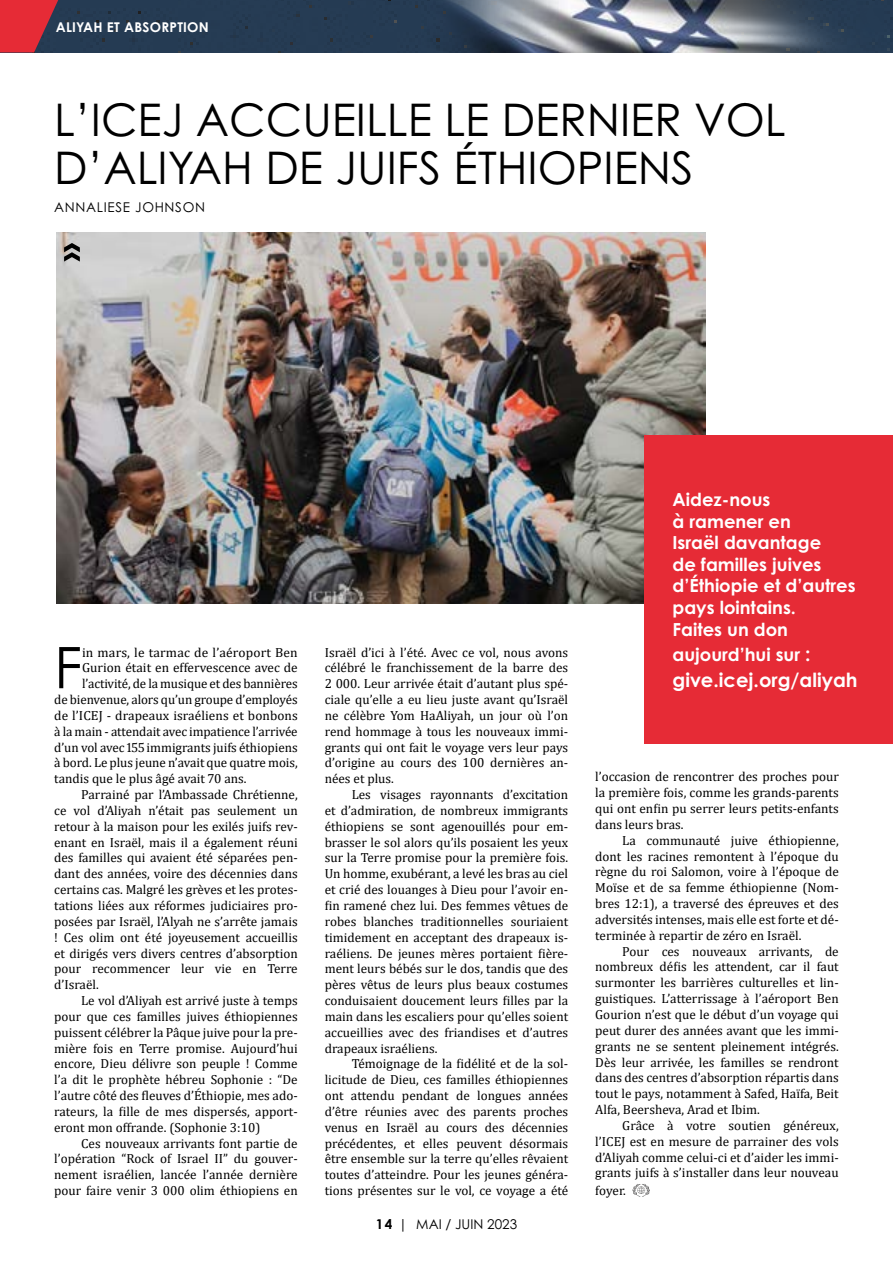
<style>
.page{position:relative;width:893px;height:1263px;background:#fff}
.page>*{position:absolute;margin:0;border:0;box-sizing:border-box;transform-origin:0 0}
.t1{font:57.3px "Century Gothic";color:#000}
.t2{font:45px/48px "Century Gothic Pro";color:#000}
.t3{font:700 19.5px "Century Gothic Pro";color:#fff}
.t4{font:700 18px/21.6px "Century Gothic Pro";color:#fff}
.t5{font:700 13.5px "Century Gothic Pro";letter-spacing:.02em;color:#fff}
.t6{font:13.5px "Century Gothic Pro";letter-spacing:.05em;color:#000}
.t7{font:13.5px "Century Gothic Pro";color:#000}
.t8{font:13.2px/15.9px "Cambria";color:#000;text-align:justify}
.s1{font-weight:700}
.s2{font-size:19.5px}
</style>
<div class="page">
<img style="left:57px;top:232px;width:648px;height:371px">
<div style="left:58px;top:0;width:364px;height:52px;background:#253b53"></div>
<img style="left:422px;top:0;width:471px;height:52px">
<svg style="left:0;top:0;width:58px;height:52px;background:#bf2e3b"></svg>
<svg style="left:632px;top:1184px;width:18px;height:13px"></svg>
<div style="left:645px;top:435px;width:248px;height:309px;background:#e62b36"></div>
<svg style="left:64px;top:243px;width:16px;height:19px"></svg>
<p class="t5" style="left:56px;top:18px;width:155px">ALIYAH ET ABSORPTION</p>
<h2 class="t2" style="left:54px;top:95px;width:733px">L’ICEJ ACCUEILLE LE DERNIER VOL<br>D’ALIYAH DE JUIFS ÉTHIOPIENS</h2>
<p class="t6" style="left:54px;top:199px;width:152px">ANNALIESE JOHNSON</p>
<h1 class="t1" style="left:54px;top:627px;width:29px">F</h1>
<p class="t8" style="left:82px;top:644px;width:217px">in mars, le tarmac de l’aéroport Ben</p>
<p class="t8" style="left:82px;top:660px;width:217px">Gurion était en effervescence avec de</p>
<p class="t8" style="left:82px;top:676px;width:217px">l’activité, de la musique et des bannières</p>
<p class="t8" style="left:54px;top:691px;width:245px">de bienvenue, alors qu’un groupe d’employés</p>
<p class="t8" style="left:54px;top:707px;width:245px">de l’ICEJ - drapeaux israéliens et bonbons</p>
<p class="t8" style="left:54px;top:723px;width:245px">à la main - attendait avec impatience l’arrivée</p>
<p class="t8" style="left:54px;top:739px;width:245px">d’un vol avec 155 immigrants juifs éthiopiens</p>
<p class="t8" style="left:54px;top:755px;width:245px">à bord. Le plus jeune n’avait que quatre mois,</p>
<p class="t8" style="left:54px;top:771px;width:194px">tandis que le plus âgé avait 70 ans.</p>
<p class="t8" style="left:81px;top:787px;width:218px">Parrainé par l’Ambassade Chrétienne,</p>
<p class="t8" style="left:54px;top:802px;width:245px">ce vol d’Aliyah n’était pas seulement un</p>
<p class="t8" style="left:54px;top:818px;width:245px">retour à la maison pour les exilés juifs rev-</p>
<p class="t8" style="left:54px;top:834px;width:245px">enant en Israël, mais il a également réuni</p>
<p class="t8" style="left:54px;top:850px;width:245px">des familles qui avaient été séparées pen-</p>
<p class="t8" style="left:54px;top:866px;width:245px">dant des années, voire des décennies dans</p>
<p class="t8" style="left:54px;top:882px;width:245px">certains cas. Malgré les grèves et les protes-</p>
<p class="t8" style="left:54px;top:897px;width:245px">tations liées aux réformes judiciaires pro-</p>
<p class="t8" style="left:54px;top:913px;width:245px">posées par Israël, l’Alyah ne s’arrête jamais</p>
<p class="t8" style="left:54px;top:929px;width:245px">! Ces olim ont été joyeusement accueillis</p>
<p class="t8" style="left:54px;top:945px;width:245px">et dirigés vers divers centres d’absorption</p>
<p class="t8" style="left:54px;top:961px;width:245px">pour recommencer leur vie en Terre</p>
<p class="t8" style="left:54px;top:977px;width:46px">d’Israël.</p>
<p class="t8" style="left:81px;top:992px;width:218px">Le vol d’Aliyah est arrivé juste à temps</p>
<p class="t8" style="left:54px;top:1008px;width:245px">pour que ces familles juives éthiopiennes</p>
<p class="t8" style="left:54px;top:1024px;width:245px">puissent célébrer la Pâque juive pour la pre-</p>
<p class="t8" style="left:54px;top:1040px;width:245px">mière fois en Terre promise. Aujourd’hui</p>
<p class="t8" style="left:54px;top:1056px;width:245px">encore, Dieu délivre son peuple ! Comme</p>
<p class="t8" style="left:54px;top:1072px;width:245px">l’a dit le prophète hébreu Sophonie : “De</p>
<p class="t8" style="left:54px;top:1087px;width:245px">l’autre côté des fleuves d’Éthiopie, mes ado-</p>
<p class="t8" style="left:54px;top:1103px;width:245px">rateurs, la fille de mes dispersés, apport-</p>
<p class="t8" style="left:54px;top:1119px;width:208px">eront mon offrande. (Sophonie 3:10)</p>
<p class="t8" style="left:81px;top:1135px;width:218px">Ces nouveaux arrivants font partie de</p>
<p class="t8" style="left:54px;top:1151px;width:245px">l’opération “Rock of Israel II” du gouver-</p>
<p class="t8" style="left:54px;top:1167px;width:245px">nement israélien, lancée l’année dernière</p>
<p class="t8" style="left:54px;top:1183px;width:245px">pour faire venir 3 000 olim éthiopiens en</p>
<p class="t8" style="left:325px;top:644px;width:245px">Israël d’ici à l’été. Avec ce vol, nous avons célébré le franchissement de la barre des 2 000. Leur arrivée était d’autant plus spé&shy;ciale qu’elle a eu lieu juste avant qu’Israël ne célèbre Yom HaAliyah, un jour où l’on rend hommage à tous les nouveaux immi&shy;grants qui ont fait le voyage vers leur pays d’origine au cours des 100 dernières an&shy;nées et plus.</p>
<p class="t8" style="left:325px;top:787px;width:245px;text-indent:27px">Les visages rayonnants d’excitation et d’admiration, de nombreux immigrants éthiopiens se sont agenouillés pour em&shy;brasser le sol alors qu’ils posaient les yeux sur la Terre promise pour la première fois.<br>Un homme, exubérant, a levé les bras au ciel et crié des louanges à Dieu pour l’avoir en&shy;fin ramené chez lui. Des femmes vêtues de robes blanches traditionnelles souriaient timidement en acceptant des drapeaux is&shy;raéliens. De jeunes mères portaient fière&shy;ment leurs bébés sur le dos, tandis que des pères vêtus de leurs plus beaux costumes conduisaient doucement leurs filles par la main dans les escaliers pour qu’elles soient accueillies avec des friandises et d’autres drapeaux israéliens.</p>
<p class="t8" style="left:325px;top:1056px;width:245px;text-indent:27px">Témoignage de la fidélité et de la sol&shy;licitude de Dieu, ces familles éthiopiennes ont attendu pendant de longues années d’être réunies avec des parents proches venus en Israël au cours des décennies précédentes, et elles peuvent désormais être ensemble sur la terre qu’elles rêvaient toutes d’atteindre. Pour les jeunes généra&shy;tions présentes sur le vol, ce voyage a été</p>
<p class="t7" style="left:376px;top:1216px;width:143px"><span class="s1">14</span> | MAI / JUIN 2023</p>
<h3 class="t4" style="left:672px;top:488px;width:185px">Aidez-nous<br>à ramener en<br>Israël davantage<br>de familles juives d’Éthiopie et d’autres pays lointains.<br>Faites un don</h3>
<h3 class="t4" style="left:672px;top:643px;width:140px">aujourd’hui sur <span class="s2">:</span></h3>
<h3 class="t3" style="left:672px;top:667px;width:187px">give.icej.org/aliyah</h3>
<p class="t8" style="left:595px;top:769px;width:245px">l’occasion de rencontrer des proches pour la première fois, comme les grands-parents qui ont enfin pu serrer leurs petits-enfants dans leurs bras.</p>
<p class="t8" style="left:595px;top:832px;width:245px;text-indent:27px">La communauté juive éthiopienne, dont les racines remontent à l’époque du règne du roi Salomon, voire à l’époque de Moïse et de sa femme éthiopienne (Nom&shy;bres 12:1), a traversé des épreuves et des adversités intenses, mais elle est forte et dé&shy;terminée à repartir de zéro en Israël.</p>
<p class="t8" style="left:595px;top:943px;width:245px;text-indent:27px">Pour ces nouveaux arrivants, de nombreux défis les attendent, car il faut surmonter les barrières culturelles et lin&shy;guistiques. L’atterrissage à l’aéroport Ben Gourion n’est que le début d’un voyage qui peut durer des années avant que les immi&shy;grants ne se sentent pleinement intégrés.<br>Dès leur arrivée, les familles se rendront dans des centres d’absorption répartis dans tout le pays, notamment à Safed, Haïfa, Beit Alfa, Beersheva, Arad et Ibim.</p>
<p class="t8" style="left:595px;top:1117px;width:245px;text-indent:27px">Grâce à votre soutien généreux, l’ICEJ est en mesure de parrainer des vols d’Aliyah comme celui-ci et d’aider les immi&shy;grants juifs à s’installer dans leur nouveau</p>
<p class="t8" style="left:595px;top:1183px;width:32px">foyer.</p>
</div>
